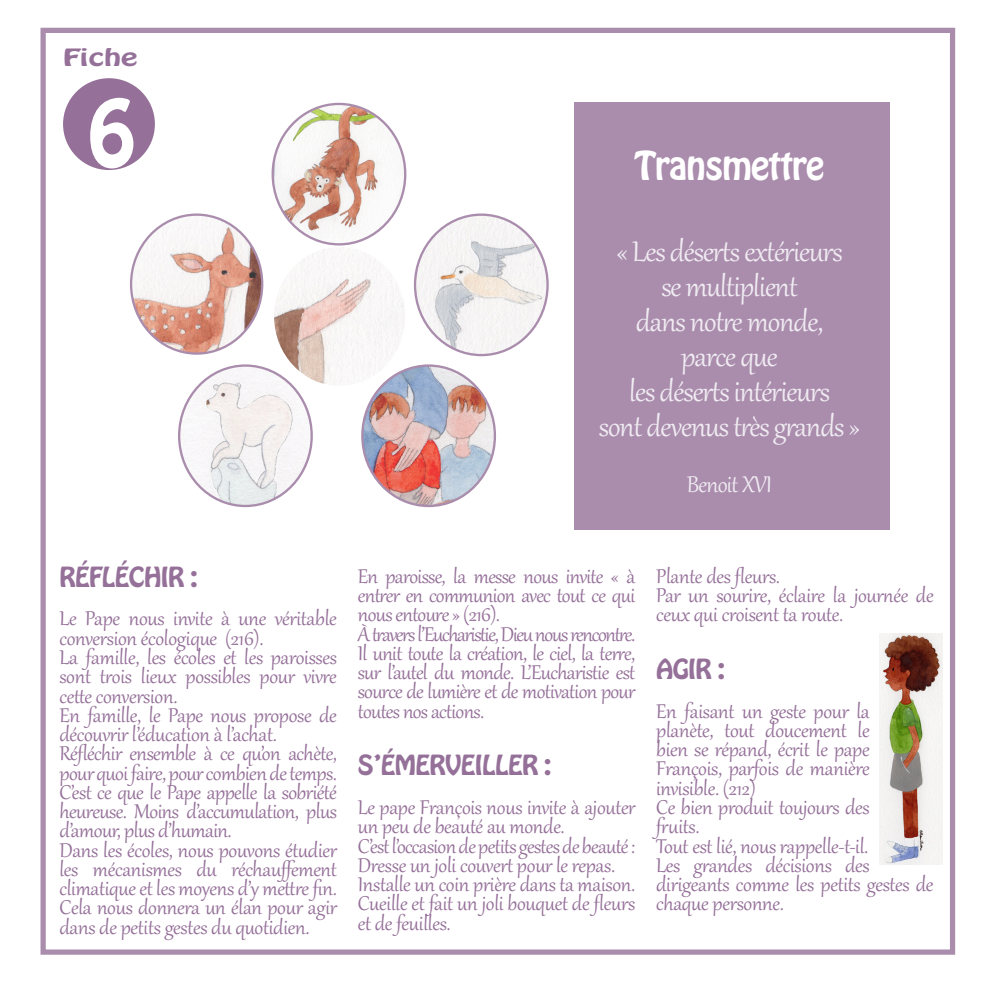
<style>
.page{position:relative;width:993px;height:993px;background:#fff}
.page>*{position:absolute;margin:0;border:0;box-sizing:border-box;transform-origin:0 0}
.t1{font:84px "Hobo Std";color:#fff}
.t2{font:35px "Gabriola";letter-spacing:-.025em;color:#efebf1}
.t3{font:35px "Hobo Std";letter-spacing:-.025em;color:#fff}
.t4{font:28px "Gabriola";letter-spacing:-.025em;color:#efebf1}
.t5{font:24.5px/19.2px "Gabriola";letter-spacing:-.01em;color:#957099}
.t6{font:24.5px "Hobo Std";letter-spacing:-.025em;color:#957099}
.t7{font:21px "Hobo Std";color:#957099;scale:1.5 1}
</style>
<div class="page">
<div style="left:40px;top:28px;width:914px;height:926px;border:5px solid #957099"></div>
<img style="left:131px;top:216px;width:131px;height:137px">
<div style="left:63px;top:78px;width:92px;height:92px;background:#957099;border-radius:50%"></div>
<div style="left:574px;top:103px;width:315px;height:427px;background:#aa8cad"></div>
<img style="left:179px;top:367px;width:132px;height:139px">
<img style="left:362px;top:367px;width:132px;height:139px">
<img style="left:415px;top:216px;width:132px;height:139px">
<img style="left:274px;top:104px;width:131px;height:140px">
<img style="left:274px;top:248px;width:131px;height:138px">
<img style="left:879px;top:633px;width:63px;height:231px">
<p class="t7" style="left:63px;top:43px;width:51px">Fiche</p>
<p class="t1" style="left:87px;top:75px;width:50px">6</p>
<p class="t3" style="left:634px;top:141px;width:191px">Transmettre</p>
<p class="t2" style="left:616px;top:228px;width:227px">« Les déserts extérieurs</p>
<p class="t2" style="left:661px;top:263px;width:138px">se multiplient</p>
<p class="t2" style="left:635px;top:298px;width:189px">dans notre monde,</p>
<p class="t2" style="left:681px;top:333px;width:98px">parce que</p>
<p class="t2" style="left:629px;top:368px;width:202px">les déserts intérieurs</p>
<p class="t2" style="left:598px;top:403px;width:263px">sont devenus très grands »</p>
<p class="t4" style="left:686px;top:465px;width:87px">Benoit XVI</p>
<p class="t6" style="left:59px;top:559px;width:140px">RÉFLÉCHIR :</p>
<p class="t5" style="left:59px;top:607px;width:279px">Le Pape nous invite à une véritable conversion écologique (216).</p>
<p class="t5" style="left:59px;top:645px;width:279px;text-align:justify">La famille, les écoles et les paroisses sont trois lieux possibles pour vivre cette conversion.</p>
<p class="t5" style="left:59px;top:703px;width:279px">En famille, le Pape nous propose de découvrir l’éducation à l’achat.</p>
<p class="t5" style="left:59px;top:742px;width:279px;text-align:justify">Réfléchir ensemble à ce qu’on achète, pour quoi faire, pour combien de temps.<br>C’est ce que le Pape appelle la sobriété heureuse. Moins d’accumulation, plus d’amour, plus d’humain.</p>
<p class="t5" style="left:59px;top:838px;width:279px;text-align:justify">Dans les écoles, nous pouvons étudier les mécanismes du réchauffement climatique et les moyens d’y mettre fin.<br>Cela nous donnera un élan pour agir dans de petits gestes du quotidien.</p>
<p class="t5" style="left:358px;top:564px;width:279px;text-align:justify">En paroisse, la messe nous invite « à entrer en communion avec tout ce qui nous entoure » (216).</p>
<p class="t5" style="left:358px;top:622px;width:279px;text-align:justify">À travers l’Eucharistie, Dieu nous rencontre.<br>Il unit toute la création, le ciel, la terre, sur l’autel du monde. L’Eucharistie est source de lumière et de motivation pour toutes nos actions.</p>
<p class="t6" style="left:358px;top:748px;width:195px">S’ÉMERVEILLER :</p>
<p class="t5" style="left:358px;top:795px;width:279px">Le pape François nous invite à ajouter un peu de beauté au monde.</p>
<p class="t5" style="left:358px;top:834px;width:279px">C’est l’occasion de petits gestes de beauté :</p>
<p class="t5" style="left:358px;top:853px;width:259px">Dresse un joli couvert pour le repas.</p>
<p class="t5" style="left:358px;top:872px;width:279px">Installe un coin prière dans ta maison.</p>
<p class="t5" style="left:358px;top:891px;width:279px">Cueille et fait un joli bouquet de fleurs et de feuilles.</p>
<p class="t5" style="left:656px;top:564px;width:125px">Plante des fleurs.</p>
<p class="t5" style="left:656px;top:583px;width:279px">Par un sourire, éclaire la journée de ceux qui croisent ta route.</p>
<p class="t6" style="left:656px;top:652px;width:70px">AGIR :</p>
<p class="t5" style="left:656px;top:699px;width:215px;text-align:justify">En faisant un geste pour la planète, tout doucement le bien se répand, écrit le pape François, parfois de manière invisible. (212)</p>
<p class="t5" style="left:656px;top:795px;width:215px">Ce bien produit toujours des fruits.</p>
<p class="t5" style="left:656px;top:834px;width:213px">Tout est lié, nous rappelle-t-il.</p>
<p class="t5" style="left:656px;top:853px;width:279px">Les grandes décisions des dirigeants comme les petits gestes de chaque personne.</p>
</div>
